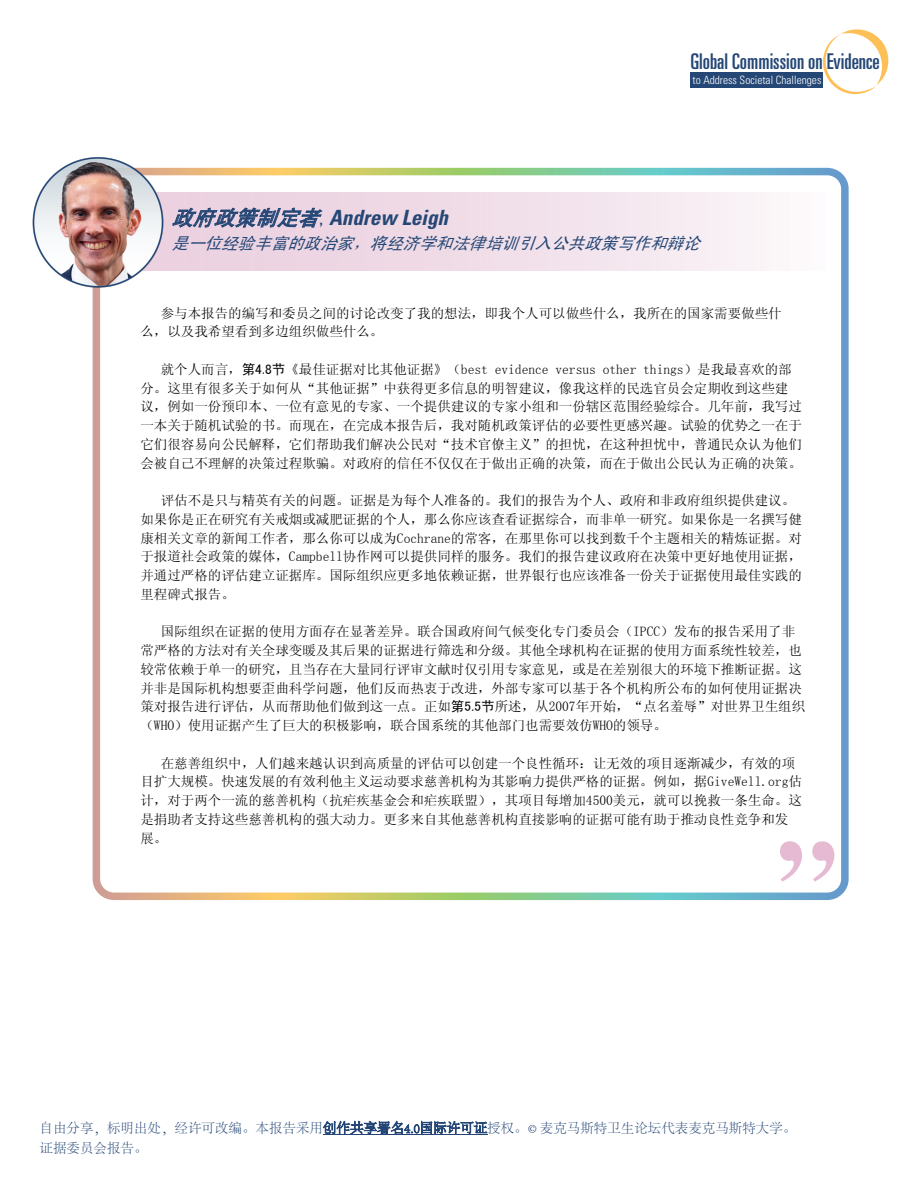
<style>
.page{position:relative;width:918px;height:1188px;background:#fff}
.page>*{position:absolute;margin:0;border:0;box-sizing:border-box;transform-origin:0 0}
.t1{font:700 120px "Times";color:#e6bad2}
.t2{font:ultra-condensed 21.75px "Univers LT Std";color:#254776}
.t3{font:italic 700 condensed 21px "Univers";color:#254776}
.t4{font:italic 16.5px "Sim Hei";color:#254776}
.t5{font:13.5px/18.8px "Sim Sun";color:#000}
.t6{font:300 13.5px/20.2px "Adobe Song Std";color:#244676}
.t7{font:300 condensed 11.4px "Univers LT Std";color:#fff}
.s1{font-family:"Sim Hei";font-weight:400;font-stretch:normal}
.s2{font-family:"Sim Hei";font-weight:400;font-style:normal;font-stretch:normal}
.s3{font-family:"Sim Hei"}
</style>
<div class="page">
<svg style="left:823px;top:29px;width:66px;height:65px"></svg>
<div style="left:690px;top:72px;width:133px;height:16px;background:#254776"></div>
<hr style="left:323px;top:1135px;width:164px;height:1px;background:#244676">
<div style="left:93px;top:168px;width:756px;height:732px;border:8px solid #fff;border-radius:18px"></div>
<img style="left:32px;top:157px;width:137px;height:133px">
<h2 class="t2" style="left:690px;top:49px;width:191px">Global Commission on Evidence</h2>
<p class="t7" style="left:693px;top:73px;width:130px">to Address Societal Challenges</p>
<h3 class="t3" style="left:172px;top:205px;width:278px"><span class="s1">政府政策制定者</span><span class="s2">,</span>Andrew Leigh</h3>
<p class="t4" style="left:172px;top:235px;width:535px">是一位经验丰富的政治家，将经济学和法律培训引入公共政策写作和辩论</p>
<p class="t5" style="left:140px;top:303px;width:643px;text-indent:20px">参与本报告的编写和委员之间的讨论改变了我的想法，即我个人可以做些什么，我所在的国家需要做些什么，以及我希望看到多边组织做些什么。</p>
<p class="t5" style="left:140px;top:360px;width:663px;text-indent:20px">就个人而言，<span class="s3">第4.8节</span>《最佳证据对比其他证据》（best evidence versus other things）是我最喜欢的部分。这里有很多关于如何从“其他证据”中获得更多信息的明智建议，像我这样的民选官员会定期收到这些建议，例如一份预印本、一位有意见的专家、一个提供建议的专家小组和一份辖区范围经验综合。几年前，我写过一本关于随机试验的书。而现在，在完成本报告后，我对随机政策评估的必要性更感兴趣。试验的优势之一在于它们很容易向公民解释，它们帮助我们解决公民对“技术官僚主义”的担忧，在这种担忧中，普通民众认为他们会被自己不理解的决策过程欺骗。对政府的信任不仅仅在于做出正确的决策，而在于做出公民认为正确的决策。</p>
<p class="t5" style="left:140px;top:491px;width:663px;text-indent:20px">评估不是只与精英有关的问题。证据是为每个人准备的。我们的报告为个人、政府和非政府组织提供建议。如果你是正在研究有关戒烟或减肥证据的个人，那么你应该查看证据综合，而非单一研究。如果你是一名撰写健康相关文章的新闻工作者，那么你可以成为Cochrane的常客，在那里你可以找到数千个主题相关的精炼证据。对于报道社会政策的媒体，Campbell协作网可以提供同样的服务。我们的报告建议政府在决策中更好地使用证据，并通过严格的评估建立证据库。国际组织应更多地依赖证据，世界银行也应该准备一份关于证据使用最佳实践的里程碑式报告。</p>
<p class="t5" style="left:140px;top:622px;width:666px;text-indent:20px">国际组织在证据的使用方面存在显著差异。联合国政府间气候变化专门委员会（IPCC）发布的报告采用了非常严格的方法对有关全球变暖及其后果的证据进行筛选和分级。其他全球机构在证据的使用方面系统性较差，也较常依赖于单一的研究，且当存在大量同行评审文献时仅引用专家意见，或是在差别很大的环境下推断证据。这并非是国际机构想要歪曲科学问题，他们反而热衷于改进，外部专家可以基于各个机构所公布的如何使用证据决策对报告进行评估，从而帮助他们做到这一点。正如<span class="s3">第5.5节</span>所述，从2007年开始，“点名羞辱”对世界卫生组织（WHO）使用证据产生了巨大的积极影响，联合国系统的其他部门也需要效仿WHO的领导。</p>
<p class="t5" style="left:140px;top:753px;width:663px;text-indent:20px">在慈善组织中，人们越来越认识到高质量的评估可以创建一个良性循环：让无效的项目逐渐减少，有效的项目扩大规模。快速发展的有效利他主义运动要求慈善机构为其影响力提供严格的证据。例如，据GiveWell.org估计，对于两个一流的慈善机构（抗疟疾基金会和疟疾联盟），其项目每增加4500美元，就可以挽救一条生命。这是捐助者支持这些慈善机构的强大动力。更多来自其他慈善机构直接影响的证据可能有助于推动良性竞争和发展。</p>
<h1 class="t1" style="left:838px;top:954px;width:61px;rotate:-180deg">“</h1>
<p class="t6" style="left:40px;top:1118px;width:758px">自由分享，标明出处，经许可改编。本报告采用创作共享署名4.0国际许可证授权。© 麦克马斯特卫生论坛代表麦克马斯特大学。证据委员会报告。</p>
</div>
